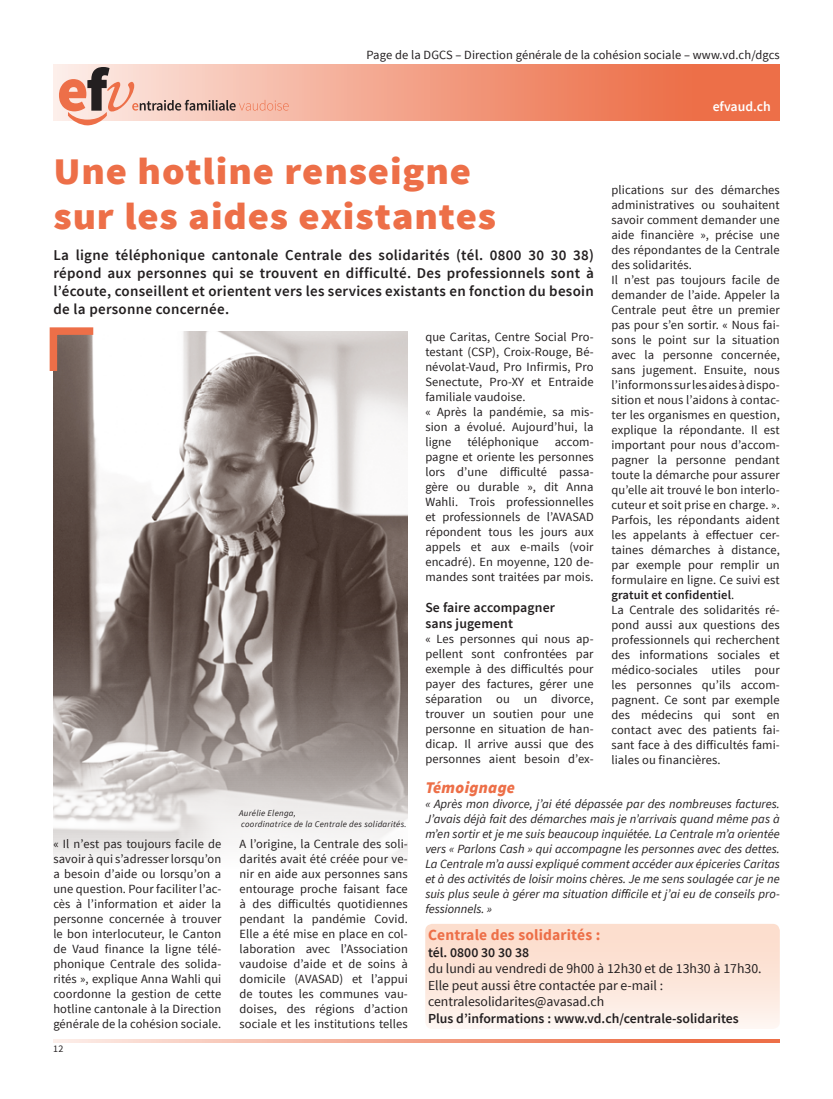
<style>
.page{position:relative;width:833px;height:1099px;background:#fff}
.page>*{position:absolute;margin:0;border:0;box-sizing:border-box;transform-origin:0 0}
.t1{font:900 37.5px/45px "Source Sans Pro";letter-spacing:.02em;color:#ed6f48;scale:1.08 1}
.t2{font:italic 900 16.25px "Source Sans Pro";letter-spacing:.02em;color:#ed6f48}
.t3{font:700 15.5px "Source Sans Pro";letter-spacing:.01em;color:#ed6f48}
.t4{font:600 15px/18px "Source Sans Pro";letter-spacing:.02em;color:#231f20;text-align:justify}
.t5{font:13.75px/16.5px "Source Sans Pro";color:#231f20}
.t6{font:600 13.75px/16.5px "Source Sans Pro";color:#231f20}
.t7{font:600 13.75px "Source Sans Pro";color:#fff}
.t8{font:12.5px/15px "Source Sans Pro";letter-spacing:.01em;color:#231f20;text-align:justify}
.t9{font:italic 12.5px/15px "Source Sans Pro";color:#231f20;text-align:justify}
.t10{font:10px "Source Sans Pro";color:#231f20}
.t11{font:italic 8.75px/10.5px "Source Sans Pro";letter-spacing:.03em;color:#231f20}
.s1{font-weight:600}
</style>
<div class="page">
<img style="left:53px;top:332px;width:355px;height:529px">
<svg style="left:53px;top:64px;width:727px;height:56px;background:#f08f71"></svg>
<svg style="left:59px;top:67px;width:230px;height:58px;background:#e9bfb2"></svg>
<svg style="left:53px;top:1039px;width:727px;height:4px;background:#f3a48b"></svg>
<div style="left:425px;top:923px;width:355px;height:105px;background:linear-gradient(to bottom,#fcd9c7,#fdf3ed);border-radius:7px"></div>
<svg style="left:49px;top:327px;width:52px;height:51px"></svg>
<p class="t8" style="left:366px;top:48px;width:415px">Page de la DGCS – Direction générale de la cohésion sociale – www.vd.ch/dgcs</p>
<p class="t7" style="left:712px;top:97px;width:60px">efvaud.ch</p>
<h1 class="t1" style="left:53px;top:150px;width:411px">Une hotline renseigne sur les aides existantes</h1>
<p class="t4" style="left:53px;top:247px;width:542px">La ligne téléphonique cantonale Centrale des solidarités (tél. 0800 30 30 38) répond aux personnes qui se trouvent en difficulté. Des professionnels sont à l’écoute, conseillent et orientent vers les services existants en fonction du besoin de la personne concernée.</p>
<p class="t8" style="left:425px;top:330px;width:170px;text-align:left">que Caritas, Centre Social Pro&shy;testant (CSP), Croix-Rouge, Bé&shy;névolat-Vaud, Pro Infirmis, Pro<br>Senectute, Pro-XY et Entraide familiale vaudoise.<br>« Après la pandémie, sa mis&shy;sion a évolué. Aujourd’hui, la ligne</p>
<p class="t8" style="left:467px;top:435px;width:73px">téléphonique</p>
<p class="t8" style="left:425px;top:435px;width:170px;text-indent:129px">accom&shy;pagne et oriente les personnes lors d’une difficulté passa&shy;gère ou durable », dit Anna Wahli. Trois professionnelles et professionnels de l’AVASAD répondent tous les jours aux appels et aux e-mails (voir encadré). En moyenne, 120 de&shy;mandes sont traitées par mois.</p>
<p class="t6" style="left:425px;top:599px;width:131px">Se faire accompagner sans jugement</p>
<p class="t8" style="left:425px;top:632px;width:170px">« Les personnes qui nous ap&shy;pellent sont confrontées par exemple à des difficultés pour payer des factures, gérer une séparation ou un divorce, trouver un soutien pour une personne en situation de han&shy;dicap. Il arrive aussi que des personnes aient besoin d’ex-</p>
<p class="t8" style="left:611px;top:182px;width:170px;text-align:left">plications sur des démarches administratives ou souhaitent savoir comment demander une aide financière », précise une des répondantes de la Centrale des solidarités.<br>Il n’est pas toujours facile de demander de l’aide. Appeler la<br>Centrale peut être un premier pas pour s’en sortir. « Nous fai&shy;sons le point sur la situation avec la personne concernée, sans jugement. Ensuite, nous l’informons sur les aides à dispo&shy;sition et nous l’aidons à contac&shy;ter les organismes en question, explique la répondante. Il est important pour nous d’accom&shy;pagner la personne pendant toute la démarche pour assurer qu’elle ait trouvé le bon interlo&shy;cuteur et soit prise en charge. ».<br>Parfois, les répondants aident les appelants à effectuer cer&shy;taines démarches à distance, par exemple pour remplir un formulaire en ligne. Ce suivi est <span class="s1">gratuit et confidentiel</span>.<br>La Centrale des solidarités ré&shy;pond aussi aux questions des professionnels qui recherchent des informations sociales et médico-sociales utiles pour les personnes qu’ils accom&shy;pagnent. Ce sont par exemple des médecins qui sont en contact avec des patients fai&shy;sant face à des difficultés fami&shy;liales ou financières.</p>
<p class="t11" style="left:239px;top:808px;width:169px">Aurélie Elenga,<br>coordinatrice de la Centrale des solidarités.</p>
<p class="t8" style="left:53px;top:836px;width:169px">« Il n’est pas toujours facile de savoir à qui s’adresser lorsqu’on a besoin d’aide ou lorsqu’on a une question. Pour faciliter l’ac&shy;cès à l’information et aider la personne concernée à trouver le bon interlocuteur, le Canton de Vaud finance la ligne télé&shy;phonique Centrale des solida&shy;rités », explique Anna Wahli qui coordonne la gestion de cette hotline cantonale à la Direction générale de la cohésion sociale.</p>
<p class="t8" style="left:239px;top:836px;width:170px">A l’origine, la Centrale des soli&shy;darités avait été créée pour ve&shy;nir en aide aux personnes sans entourage proche faisant face à des difficultés quotidiennes pendant la pandémie Covid.<br>Elle a été mise en place en col&shy;laboration avec l’Association vaudoise d’aide et de soins à domicile (AVASAD) et l’appui de toutes les communes vau&shy;doises, des régions d’action sociale et les institutions telles</p>
<p class="t10" style="left:53px;top:1041px;width:12px">12</p>
<h2 class="t2" style="left:425px;top:777px;width:91px">Témoignage</h2>
<p class="t9" style="left:425px;top:796px;width:356px">« Après mon divorce, j’ai été dépassée par des nombreuses factures.<br>J’avais déjà fait des démarches mais je n’arrivais quand même pas à m’en sortir et je me suis beaucoup inquiétée. La Centrale m’a orientée vers « Parlons Cash » qui accompagne les personnes avec des dettes.<br>La Centrale m’a aussi expliqué comment accéder aux épiceries Caritas et à des activités de loisir moins chères. Je me sens soulagée car je ne suis plus seule à gérer ma situation difficile et j’ai eu de conseils pro&shy;fessionnels. »</p>
<p class="t3" style="left:428px;top:925px;width:174px">Centrale des solidarités :</p>
<p class="t6" style="left:428px;top:944px;width:103px">tél. 0800 30 30 38</p>
<p class="t5" style="left:428px;top:960px;width:335px">du lundi au vendredi de 9h00 à 12h30 et de 13h30 à 17h30.<br>Elle peut aussi être contactée par e-mail : centralesolidarites@avasad.ch</p>
<p class="t6" style="left:428px;top:1010px;width:312px">Plus d’informations : www.vd.ch/centrale-solidarites</p>
</div>
